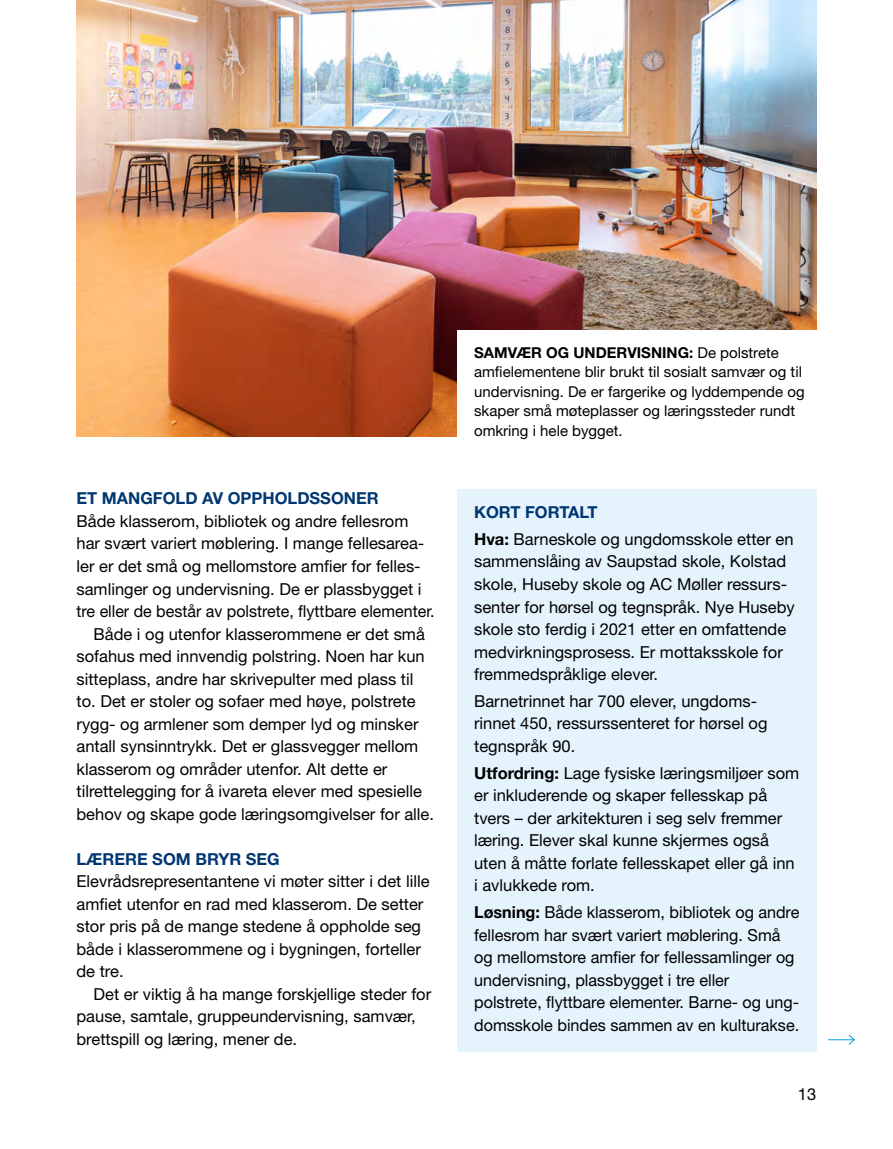
<style>
.page{position:relative;width:893px;height:1149px;background:#fff}
.page>*{position:absolute;margin:0;border:0;box-sizing:border-box;transform-origin:0 0}
.t1{font:16.5px/22.5px "Helvetica Neue LT Pro";color:#000}
.t2{font:700 16.5px "Helvetica Neue LT Pro";color:#003671}
.t3{font:15px/19.5px "Helvetica Neue LT Pro";color:#000}
.s1{font-weight:700}
.s2{font-weight:700;color:#003671}
</style>
<div class="page">
<div style="left:457px;top:489px;width:359px;height:562px;background:#e5f3fd"></div>
<img style="left:77px;top:0;width:739px;height:436px">
<div style="left:457px;top:330px;width:359px;height:138px;background:#fff"></div>
<svg style="left:828px;top:1034px;width:27px;height:11px"></svg>
<p class="t2" style="left:77px;top:488px;width:304px">ET MANGFOLD AV OPPHOLDSSONER</p>
<p class="t1" style="left:77px;top:509px;width:333px">Både klasserom, bibliotek og andre fellesrom</p>
<p class="t1" style="left:77px;top:531px;width:349px">har svært variert møblering. I mange fellesarea-</p>
<p class="t1" style="left:77px;top:554px;width:344px">ler er det små og mellomstore amfier for felles-</p>
<p class="t1" style="left:77px;top:577px;width:347px">samlinger og undervisning. De er plassbygget i</p>
<p class="t1" style="left:77px;top:599px;width:360px">tre eller de består av polstrete, flyttbare elementer.</p>
<p class="t1" style="left:94px;top:621px;width:333px">Både i og utenfor klasserommene er det små</p>
<p class="t1" style="left:77px;top:644px;width:350px">sofahus med innvendig polstring. Noen har kun</p>
<p class="t1" style="left:77px;top:666px;width:338px">sitteplass, andre har skrivepulter med plass til</p>
<p class="t1" style="left:77px;top:689px;width:341px">to. Det er stoler og sofaer med høye, polstrete</p>
<p class="t1" style="left:77px;top:712px;width:344px">rygg- og armlener som demper lyd og minsker</p>
<p class="t1" style="left:77px;top:734px;width:343px">antall synsinntrykk. Det er glassvegger mellom</p>
<p class="t1" style="left:77px;top:757px;width:312px">klasserom og områder utenfor. Alt dette er</p>
<p class="t1" style="left:77px;top:779px;width:347px">tilrettelegging for å ivareta elever med spesielle</p>
<p class="t1" style="left:77px;top:802px;width:359px">behov og skape gode læringsomgivelser for alle.</p>
<p class="t2" style="left:77px;top:848px;width:205px">LÆRERE SOM BRYR SEG</p>
<p class="t1" style="left:77px;top:869px;width:354px">Elevrådsrepresentantene vi møter sitter i det lille amfiet utenfor en rad med klasserom. De setter stor pris på de mange stedene å oppholde seg både i klasserommene og i bygningen, forteller de tre.</p>
<p class="t1" style="left:77px;top:982px;width:356px;text-indent:17px">Det er viktig å ha mange forskjellige steder for pause, samtale, gruppeundervisning, samvær, brettspill og læring, mener de.</p>
<p class="t3" style="left:474px;top:342px;width:332px"><span class="s1">SAMVÆR OG UNDERVISNING:</span> De polstrete amfielementene blir brukt til sosialt samvær og til undervisning. De er fargerike og lyddempende og skaper små møteplasser og læringssteder rundt omkring i hele bygget.</p>
<p class="t1" style="left:474px;top:498px;width:321px;line-height:26.7px"><span class="s2">KORT FORTALT<br></span><span class="s1">Hva:</span> Barneskole og ungdomsskole etter en</p>
<p class="t1" style="left:474px;top:550px;width:322px">sammenslåing av Saupstad skole, Kolstad skole, Huseby skole og AC Møller ressurs&shy;senter for hørsel og tegnspråk. Nye Huseby skole sto ferdig i 2021 etter en omfattende medvirkningsprosess. Er mottaksskole for fremmedspråklige elever.</p>
<p class="t1" style="left:474px;top:689px;width:295px">Barnetrinnet har 700 elever, ungdoms-‑ rinnet 450, ressurssenteret for hørsel og tegnspråk 90.</p>
<p class="t1" style="left:474px;top:761px;width:327px"><span class="s1">Utfordring:</span> Lage fysiske læringsmiljøer som er inkluderende og skaper fellesskap på tvers – der arkitekturen i seg selv fremmer læring. Elever skal kunne skjermes også uten å måtte forlate fellesskapet eller gå inn i avlukkede rom.</p>
<p class="t1" style="left:474px;top:900px;width:327px"><span class="s1">Løsning:</span> Både klasserom, bibliotek og andre fellesrom har svært variert møblering. Små og mellomstore amfier for fellessamlinger og undervisning, plassbygget i tre eller polstrete, flyttbare elementer. Barne- og ung&shy;domsskole bindes sammen av en kulturakse.</p>
<p class="t1" style="left:798px;top:1081px;width:20px">13</p>
</div>
